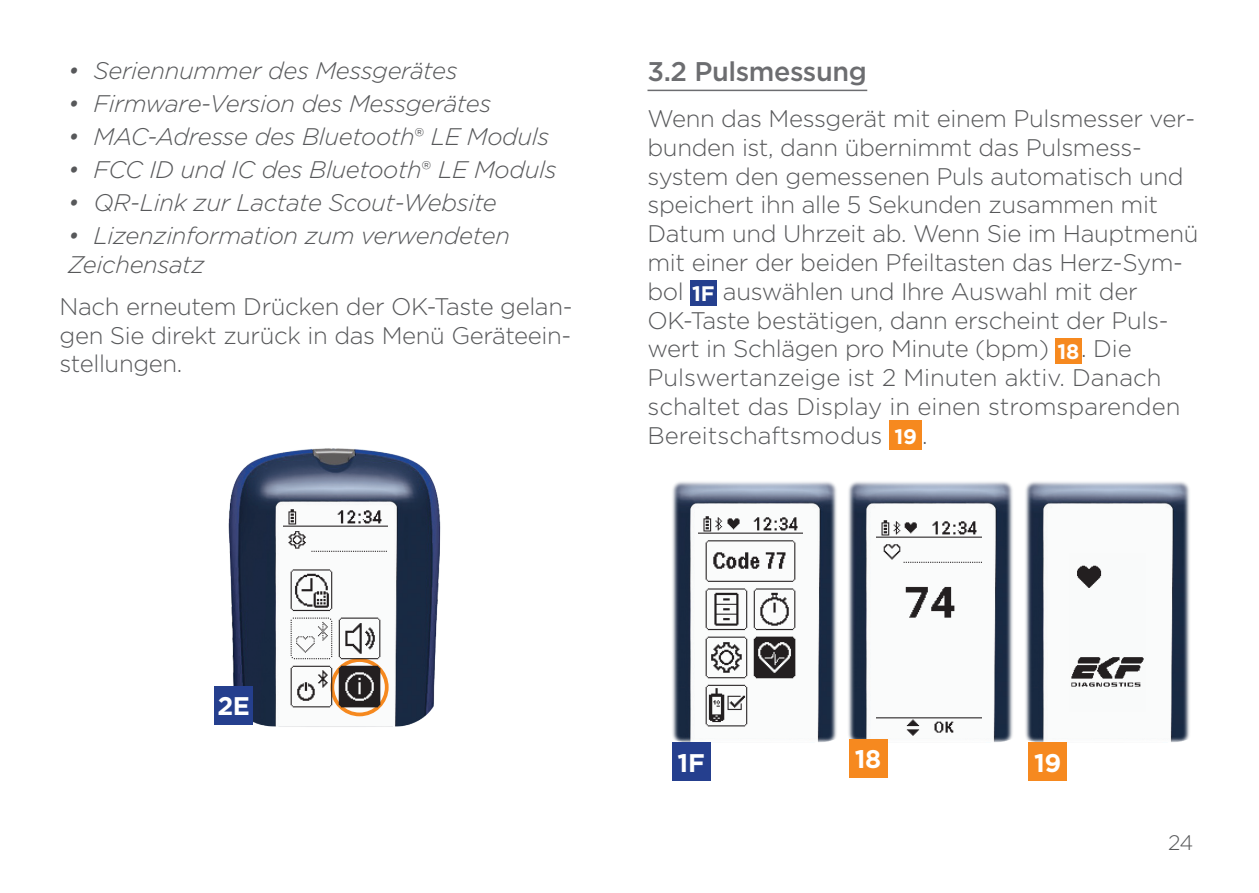
<style>
.page{position:relative;width:1259px;height:893px;background:#fff}
.page>*{position:absolute;margin:0;border:0;box-sizing:border-box;transform-origin:0 0}
.t1{font:500 27px "Gotham";letter-spacing:-.015em;color:#6c6d70}
.t2{font:700 25.5px "Gotham";letter-spacing:-.015em;color:#fff}
.t3{font:300 24px/28.8px "Gotham";letter-spacing:-.015em;color:#57585a;text-align:justify}
.t4{font:italic 300 24px/28.8px "Gotham";letter-spacing:-.015em;color:#57585a}
.t5{font:300 21px "Gotham";color:#57585a}
.s1{font-style:normal}
.s2{font-weight:700;font-size:21px;color:#fff}
</style>
<div class="page">
<hr style="left:647px;top:90px;width:220px;height:1px;background:#6c6d70">
<div style="left:690px;top:280px;width:26px;height:26px;background:#253f8e"></div>
<div style="left:1055px;top:338px;width:26px;height:26px;background:#f6891f"></div>
<div style="left:889px;top:421px;width:33px;height:29px;background:#f6891f"></div>
<img style="left:672px;top:481px;width:165px;height:261px">
<img style="left:698px;top:515px;width:105px;height:217px">
<div style="left:672px;top:742px;width:38px;height:39px;background:#253f8e"></div>
<img style="left:848px;top:481px;width:165px;height:261px">
<img style="left:1025px;top:481px;width:165px;height:261px">
<img style="left:877px;top:519px;width:104px;height:218px">
<img style="left:1069px;top:553px;width:76px;height:159px">
<div style="left:848px;top:739px;width:39px;height:38px;background:#f6891f"></div>
<div style="left:1028px;top:742px;width:39px;height:39px;background:#f6891f"></div>
<img style="left:214px;top:448px;width:227px;height:279px">
<div style="left:214px;top:686px;width:39px;height:38px;background:#253f8e"></div>
<img style="left:283px;top:507px;width:105px;height:219px">
<p class="t4" style="left:68px;top:55px;width:391px">• Seriennummer des Messgerätes</p>
<p class="t4" style="left:68px;top:88px;width:425px">• Firmware-Version des Messgerätes</p>
<p class="t4" style="left:68px;top:121px;width:483px">• MAC-Adresse des Bluetooth<span class="s1">®</span> LE Moduls</p>
<p class="t4" style="left:68px;top:154px;width:490px">• FCC ID und IC des Bluetooth<span class="s1">®</span> LE Moduls</p>
<p class="t4" style="left:68px;top:187px;width:430px">• QR-Link zur Lactate Scout-Website</p>
<p class="t4" style="left:68px;top:220px;width:443px">• Lizenzinformation zum verwendeten<br>Zeichensatz</p>
<p class="t3" style="left:60px;top:291px;width:514px">Nach erneutem Drücken der OK-Taste gelan&shy;gen Sie direkt zurück in das Menü Geräteein&shy;stellungen.</p>
<p class="t1" style="left:647px;top:54px;width:221px">3.2 Pulsmessung</p>
<p class="t3" style="left:647px;top:103px;width:552px;text-align:left">Wenn das Messgerät mit einem Pulsmesser ver&shy;bunden ist, dann übernimmt das Pulsmess&shy;system den gemessenen Puls automatisch und speichert ihn alle 5 Sekunden zusammen mit Datum und Uhrzeit ab. Wenn Sie im Hauptmenü mit einer der beiden Pfeiltasten das Herz-Sym&shy;bol <span class="s2">1F</span> auswählen und Ihre Auswahl mit der OK-Taste bestätigen, dann erscheint der Puls&shy;wert in Schlägen pro Minute (bpm) <span class="s2">18</span>. Die Pulswertanzeige ist 2 Minuten aktiv. Danach schaltet das Display in einen stromsparenden Bereitschaftsmodus <span class="s2">19</span> .</p>
<p class="t2" style="left:217px;top:689px;width:34px">2E</p>
<p class="t2" style="left:677px;top:746px;width:29px">1F</p>
<p class="t2" style="left:854px;top:742px;width:28px">18</p>
<p class="t2" style="left:1034px;top:746px;width:29px">19</p>
<p class="t5" style="left:1168px;top:830px;width:27px">24</p>
</div>
